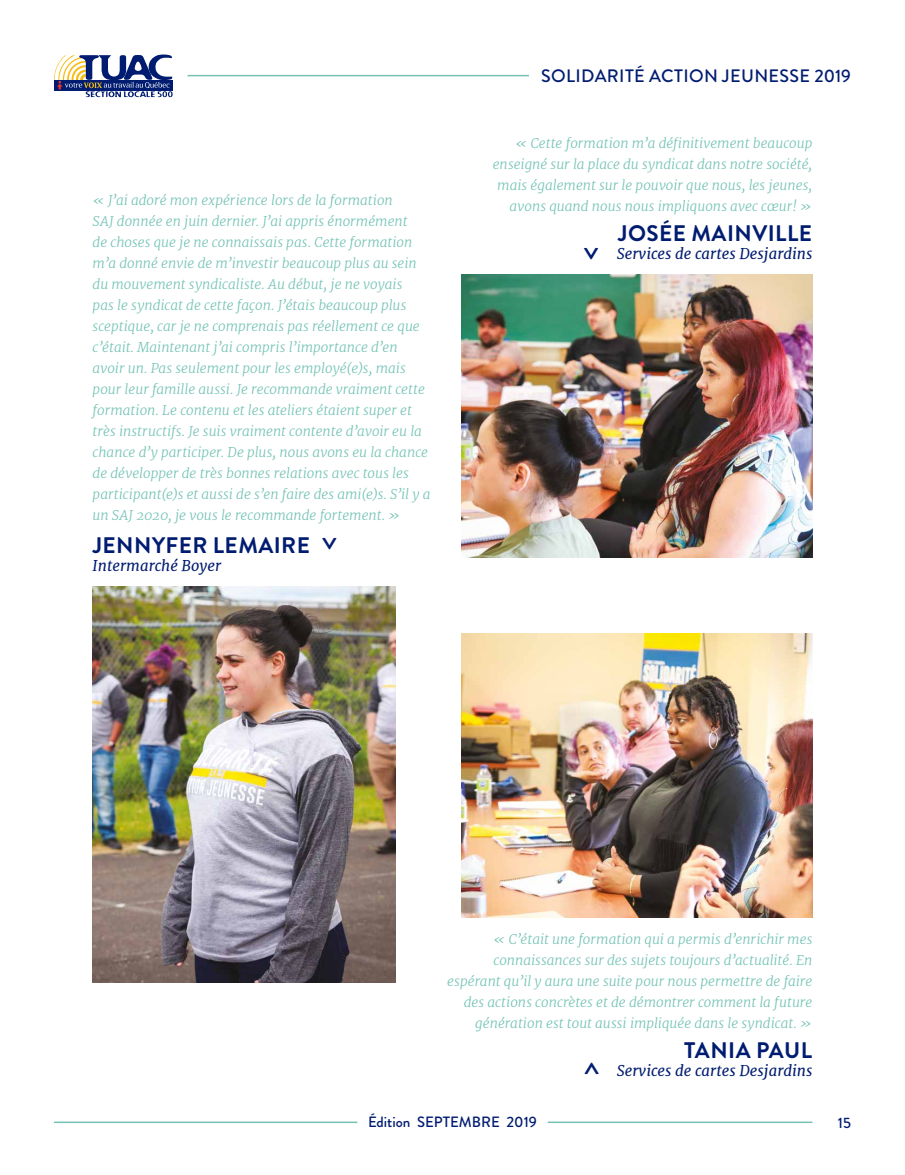
<style>
.page{position:relative;width:905px;height:1175px;background:#fff}
.page>*{position:absolute;margin:0;border:0;box-sizing:border-box;transform-origin:0 0}
.t1{font:500 30px "Brandon Grotesque";color:#001c71}
.t2{font:700 22.5px "Brandon Grotesque";letter-spacing:.02em;color:#001c71}
.t3{font:500 18px "Brandon Grotesque";letter-spacing:.02em;color:#001c71}
.t4{font:italic 15px "Merriweather";color:#001c71}
.t5{font:500 15px "Brandon Grotesque";color:#001c71}
.t6{font:italic 300 13.5px/21px "Merriweather";color:#73c3b4;text-align:right}
</style>
<div class="page">
<svg style="left:54px;top:54px;width:119px;height:43px"></svg>
<hr style="left:187px;top:75px;width:342px;height:1px;background:#73c3b4">
<hr style="left:54px;top:1121px;width:303px;height:2px;background:#73c3b4">
<hr style="left:547px;top:1121px;width:265px;height:2px;background:#73c3b4">
<img style="left:93px;top:586px;width:303px;height:396px">
<img style="left:461px;top:274px;width:351px;height:283px">
<img style="left:461px;top:634px;width:351px;height:283px">
<p class="t6" style="left:93px;top:190px;width:339px;text-align:left">« J’ai adoré mon expérience lors de la formation<br>SAJ donnée en juin dernier. J’ai appris énormément<br>de choses que je ne connaissais pas. Cette formation m’a donné envie de m’investir beaucoup plus au sein du mouvement syndicaliste. Au début, je ne voyais<br>pas le syndicat de cette façon. J’étais beaucoup plus sceptique, car je ne comprenais pas réellement ce que c’était. Maintenant j’ai compris l’importance d’en avoir un. Pas seulement pour les employé(e)s, mais pour leur famille aussi. Je recommande vraiment cette formation. Le contenu et les ateliers étaient super et très instructifs. Je suis vraiment contente d’avoir eu la chance d’y participer. De plus, nous avons eu la chance de développer de très bonnes relations avec tous les participant(e)s et aussi de s’en faire des ami(e)s. S’il y a un SAJ 2020, je vous le recommande fortement. »</p>
<h2 class="t2" style="left:93px;top:530px;width:219px">JENNYFER LEMAIRE</h2>
<p class="t4" style="left:93px;top:556px;width:130px">Intermarché Boyer</p>
<h1 class="t1" style="left:305px;top:550px;width:15px;rotate:-90deg">&lt;</h1>
<h3 class="t3" style="left:541px;top:63px;width:311px">SOLIDARITÉ ACTION JEUNESSE 2019</h3>
<p class="t6" style="left:492px;top:133px;width:321px">« Cette formation m’a définitivement beaucoup enseigné sur la place du syndicat dans notre société, mais également sur le pouvoir que nous, les jeunes, avons quand nous nous impliquons avec cœur ! »</p>
<h2 class="t2" style="left:618px;top:218px;width:195px">JOSÉE MAINVILLE</h2>
<h1 class="t1" style="left:567px;top:260px;width:15px;rotate:-90deg">&lt;</h1>
<p class="t4" style="left:617px;top:245px;width:197px">Services de cartes Desjardins</p>
<p class="t6" style="left:447px;top:929px;width:366px">« C’était une formation qui a permis d’enrichir mes connaissances sur des sujets toujours d’actualité. En espérant qu’il y aura une suite pour nous permettre de faire des actions concrètes et de démontrer comment la future génération est tout aussi impliquée dans le syndicat. »</p>
<h2 class="t2" style="left:684px;top:1034px;width:129px">TANIA PAUL</h2>
<p class="t4" style="left:617px;top:1060px;width:197px">Services de cartes Desjardins</p>
<h1 class="t1" style="left:616px;top:1061px;width:15px;rotate:90deg">&lt;</h1>
<p class="t5" style="left:368px;top:1111px;width:170px">Édition SEPTEMBRE 2019</p>
<p class="t5" style="left:837px;top:1112px;width:15px">15</p>
</div>
